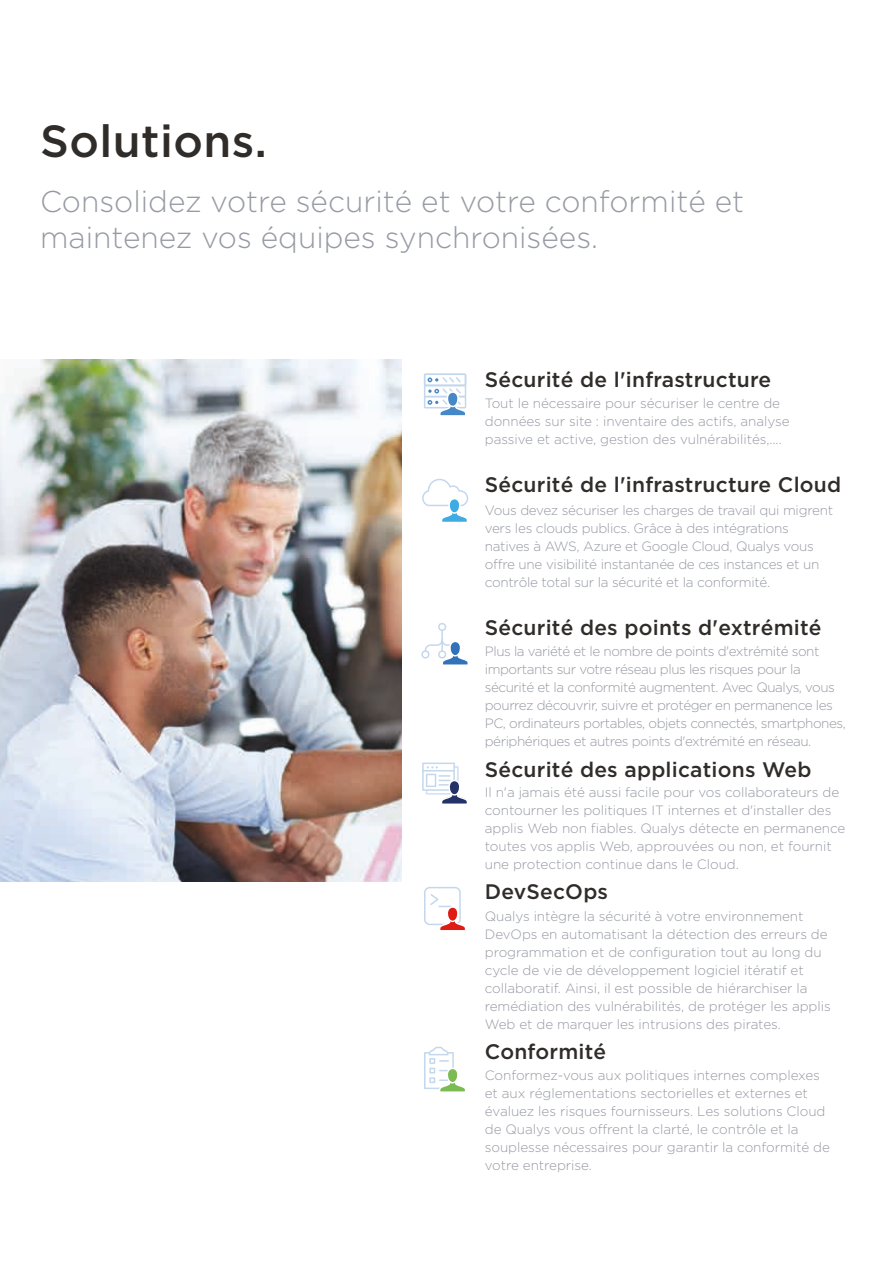
<style>
.page{position:relative;width:893px;height:1263px;background:#fff}
.page>*{position:absolute;margin:0;border:0;box-sizing:border-box;transform-origin:0 0}
.t1{font:500 45px "Gotham";letter-spacing:.01em;color:#2f2c29}
.t2{font:300 30px/36px "Gotham";color:#969aa3}
.t3{font:500 21px "Gotham";letter-spacing:.01em;color:#2f2c29}
.t4{font:300 13.5px/18px "Gotham";letter-spacing:-.005em;color:#969aa3}
.t5{font:300 13.5px/18px "Gotham";letter-spacing:-.035em;color:#969aa3}
</style>
<div class="page">
<img style="left:0;top:360px;width:401px;height:522px">
<svg style="left:424px;top:373px;width:43px;height:43px"></svg>
<svg style="left:424px;top:1047px;width:41px;height:45px"></svg>
<svg style="left:422px;top:479px;width:46px;height:43px"></svg>
<hr style="left:441px;top:624px;width:2px;height:31px;background:#c4d7ec">
<svg style="left:438px;top:623px;width:9px;height:9px"></svg>
<svg style="left:421px;top:639px;width:47px;height:26px"></svg>
<svg style="left:422px;top:762px;width:45px;height:42px"></svg>
<svg style="left:424px;top:887px;width:41px;height:43px"></svg>
<h1 class="t1" style="left:40px;top:116px;width:228px">Solutions.</h1>
<h2 class="t2" style="left:40px;top:183px;width:705px">Consolidez votre sécurité et votre conformité et maintenez vos équipes synchronisées.</h2>
<h3 class="t3" style="left:485px;top:367px;width:288px">Sécurité de l'infrastructure</h3>
<p class="t4" style="left:485px;top:394px;width:306px">Tout le nécessaire pour sécuriser le centre de données sur site : inventaire des actifs, analyse passive et active, gestion des vulnérabilités,....</p>
<h3 class="t3" style="left:485px;top:472px;width:358px">Sécurité de l'infrastructure Cloud</h3>
<p class="t4" style="left:485px;top:501px;width:350px">Vous devez sécuriser les charges de travail qui migrent vers les clouds publics. Grâce à des intégrations natives à AWS, Azure et Google Cloud, Qualys vous offre une visibilité instantanée de ces instances et un contrôle total sur la sécurité et la conformité.</p>
<h3 class="t3" style="left:485px;top:616px;width:338px">Sécurité des points d'extrémité</h3>
<p class="t5" style="left:485px;top:642px;width:363px">Plus la variété et le nombre de points d'extrémité sont importants sur votre réseau plus les risques pour la sécurité et la conformité augmentent. Avec Qualys, vous pourrez découvrir, suivre et protéger en permanence les PC, ordinateurs portables, objets connectés, smartphones, périphériques et autres points d'extrémité en réseau.</p>
<h3 class="t3" style="left:485px;top:757px;width:328px">Sécurité des applications Web</h3>
<p class="t4" style="left:485px;top:783px;width:362px">Il n'a jamais été aussi facile pour vos collaborateurs de contourner les politiques IT internes et d'installer des applis Web non fiables. Qualys détecte en permanence toutes vos applis Web, approuvées ou non, et fournit une protection continue dans le Cloud.</p>
<h3 class="t3" style="left:485px;top:880px;width:125px">DevSecOps</h3>
<p class="t4" style="left:485px;top:906px;width:347px">Qualys intègre la sécurité à votre environnement DevOps en automatisant la détection des erreurs de programmation et de configuration tout au long du cycle de vie de développement logiciel itératif et collaboratif. Ainsi, il est possible de hiérarchiser la remédiation des vulnérabilités, de protéger les applis Web et de marquer les intrusions des pirates.</p>
<h3 class="t3" style="left:485px;top:1039px;width:123px">Conformité</h3>
<p class="t4" style="left:485px;top:1066px;width:347px">Conformez-vous aux politiques internes complexes et aux réglementations sectorielles et externes et évaluez les risques fournisseurs. Les solutions Cloud de Qualys vous offrent la clarté, le contrôle et la souplesse nécessaires pour garantir la conformité de votre entreprise.</p>
</div>
